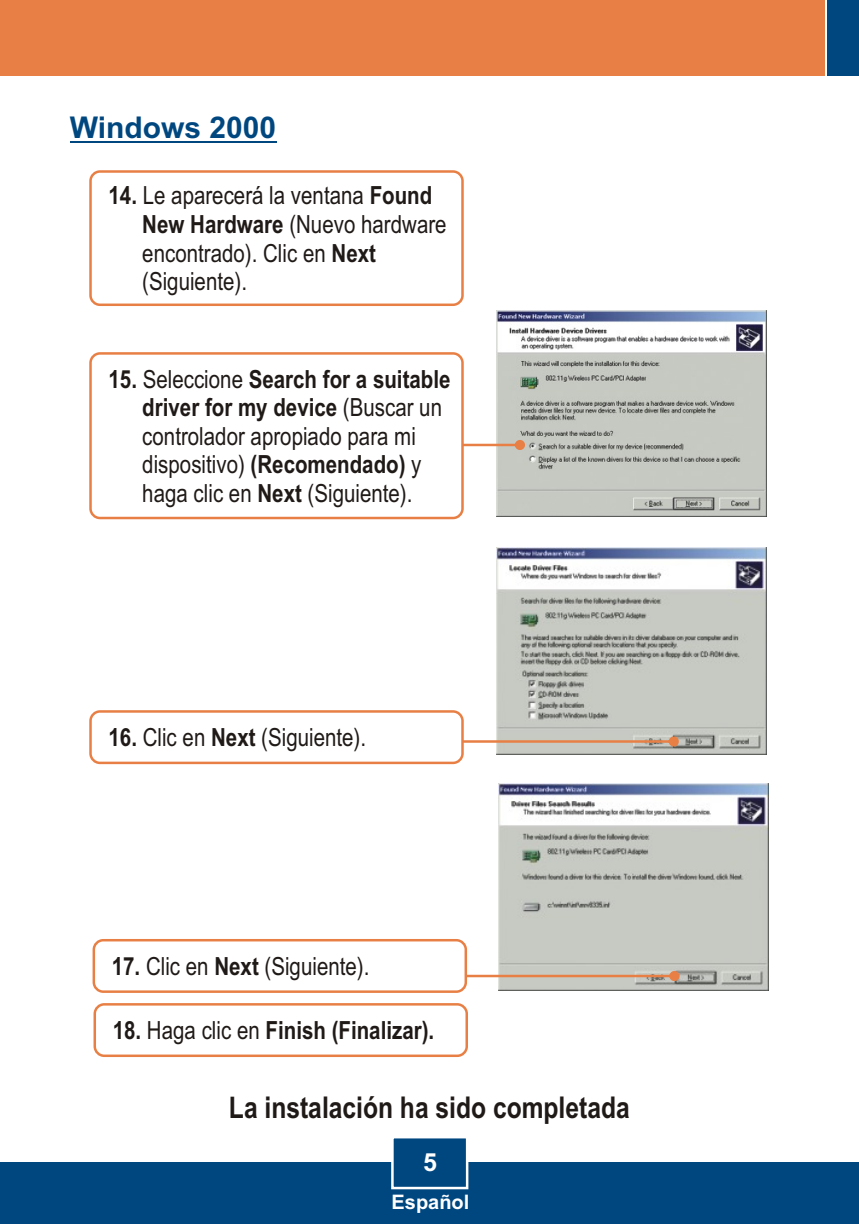
<style>
.page{position:relative;width:859px;height:1224px;background:#fff}
.page>*{position:absolute;margin:0;border:0;box-sizing:border-box;transform-origin:0 0}
.t1{font:700 30px "Arial Narrow";color:#1f1a17}
.t2{font:700 30px "Arial";color:#004780}
.t3{font:25px/28.5px "Arial Narrow";color:#1f1a17}
.t4{font:700 25px "Arial Narrow";color:#1f1a17}
.t5{font:700 25px "Arial";color:#fff}
.t6{font:700 20px "Arial";color:#fff}
.s1{font-weight:700}
.s2{font-weight:400}
</style>
<div class="page">
<div style="left:0;top:1163px;width:859px;height:61px;background:#004780"></div>
<div style="left:0;top:0;width:824px;height:76px;background:#e88045"></div>
<div style="left:827px;top:0;width:32px;height:76px;background:#004780"></div>
<svg style="left:390px;top:1138px;width:79px;height:52px"></svg>
<img style="left:496px;top:310px;width:270px;height:207px">
<img style="left:496px;top:548px;width:270px;height:207px">
<svg style="left:464px;top:736px;width:214px;height:10px;background:#d5baa5"></svg>
<svg style="left:464px;top:440px;width:61px;height:10px"></svg>
<div style="left:89px;top:710px;width:375px;height:54px;background:#fff;border:3px solid #e88045;border-radius:9px"></div>
<hr style="left:70px;top:141px;width:206px;height:1px;background:#004780">
<div style="left:89px;top:170px;width:375px;height:136px;background:#fff;border:3px solid #e88045;border-radius:9px"></div>
<div style="left:89px;top:352px;width:375px;height:167px;background:#fff;border:3px solid #e88045;border-radius:9px"></div>
<img style="left:498px;top:783px;width:270px;height:207px">
<svg style="left:467px;top:971px;width:212px;height:10px;background:#d4b9a5"></svg>
<div style="left:93px;top:1003px;width:375px;height:54px;background:#fff;border:3px solid #e88045;border-radius:9px"></div>
<div style="left:93px;top:939px;width:374px;height:54px;background:#fff;border:3px solid #e88045;border-radius:9px"></div>
<p class="t2" style="left:70px;top:116px;width:208px">Windows 2000</p>
<p class="t3" style="left:142px;top:184px;width:306px;text-indent:-34px"><span class="s1">14.</span> Le aparecerá la ventana <span class="s1">Found<br>New Hardware</span> (Nuevo hardware encontrado). Clic en <span class="s1">Next </span>(Siguiente).</p>
<p class="t3" style="left:142px;top:367px;width:310px;text-indent:-34px"><span class="s1">15.</span> Seleccione <span class="s1">Search for a suitable driver for my device</span> (Buscar un controlador apropiado para mi dispositivo) <span class="s1">(Recomendado)</span> y haga clic en <span class="s1">Next</span> (Siguiente).</p>
<p class="t3" style="left:108px;top:725px;width:259px"><span class="s1">16.</span> Clic en <span class="s1">Next</span> (Siguiente).</p>
<p class="t3" style="left:112px;top:954px;width:259px"><span class="s1">17.</span> Clic en <span class="s1">Next</span> (Siguiente).</p>
<p class="t4" style="left:113px;top:1021px;width:323px">18. <span class="s2">Haga clic en</span> Finish (Finalizar).</p>
<p class="t1" style="left:229px;top:1097px;width:402px">La instalación ha sido completada</p>
<p class="t5" style="left:423px;top:1153px;width:15px">5</p>
<p class="t6" style="left:391px;top:1194px;width:79px">Español</p>
</div>
